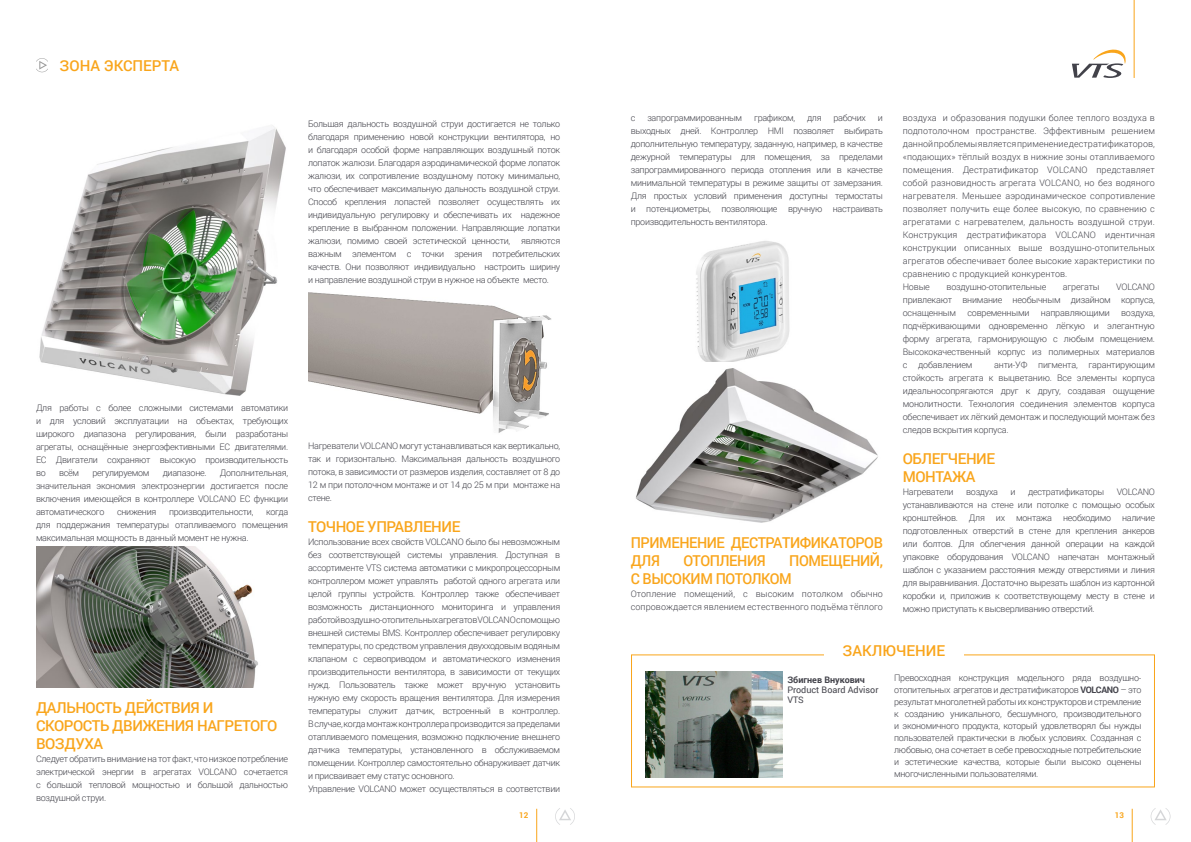
<style>
.page{position:relative;width:1191px;height:842px;background:#fff}
.page>*{position:absolute;margin:0;border:0;box-sizing:border-box;transform-origin:0 0}
.naglowek_maly{font:500 15px/18px "Roboto";letter-spacing:-.03em;color:#f9a51b}
.tekst_maly{font:500 15px/18px "Roboto";letter-spacing:-.03em;color:#f9a51b;scale:.96 1}
.naglowek_maly-2{font:500 15px "Roboto";color:#f9a51b}
.tekst_maly-2{font:300 9px/13px "Roboto";letter-spacing:-.03em;color:#42424a;text-align:justify}
.tekst_maly-3{font:300 9px/13px "Roboto";letter-spacing:.01em;color:#42424a}
.tekst_lity{font:9px/10px "Roboto";color:#42424a}
.tekst_lity-2{font:700 9px "Roboto";color:#42424a}
.t1{font:700 8px "Roboto";color:#f9a51b}
.s1{font-weight:700}
</style>
<div class="page">
<svg style="left:36px;top:58px;width:12px;height:14px"></svg>
<img style="left:39px;top:125px;width:247px;height:271px">
<img style="left:36px;top:547px;width:222px;height:140px">
<img style="left:308px;top:292px;width:244px;height:141px">
<img style="left:696px;top:241px;width:94px;height:121px">
<img style="left:635px;top:368px;width:243px;height:154px">
<img style="left:645px;top:672px;width:137px;height:105px">
<svg style="left:555px;top:808px;width:20px;height:17px"></svg>
<svg style="left:1150px;top:808px;width:20px;height:17px"></svg>
<hr style="left:536px;top:809px;width:1px;height:33px;background:#f9a51b">
<hr style="left:1131px;top:809px;width:1px;height:33px;background:#f9a51b">
<svg style="left:1072px;top:49px;width:54px;height:29px"></svg>
<hr style="left:1133px;top:0;width:1px;height:78px;background:#f9a51b">
<p class="naglowek_maly-2" style="left:60px;top:55px;width:121px">ЗОНА ЭКСПЕРТА</p>
<p class="tekst_maly-2" style="left:36px;top:401px;width:254px">Для работы с более сложными системами автоматики и для условий эксплуатации на объектах, требующих широкого диапазона регулирования, были разработаны агрегаты, оснащённые энергоэфективными ЕС двигателями.<br>ЕС Двигатели сохраняют высокую производительность во</p>
<p class="tekst_maly-2" style="left:59px;top:466px;width:22px">всём</p>
<p class="tekst_maly-2" style="left:92px;top:466px;width:58px">регулируемом</p>
<p class="tekst_maly-2" style="left:163px;top:466px;width:45px">диапазоне.</p>
<p class="tekst_maly-2" style="left:36px;top:466px;width:254px;text-indent:184px">Дополнительная, значительная экономия электроэнергии достигается после включения имеющейся в контроллере VOLCANO EC функции автоматического</p>
<p class="tekst_maly-2" style="left:36px;top:505px;width:254px;text-indent:230px">когда для поддержания температуры отапливаемого помещения максимальная мощность в данный момент не нужна.</p>
<p class="tekst_maly-2" style="left:117px;top:505px;width:41px">снижения</p>
<p class="tekst_maly-2" style="left:169px;top:505px;width:86px">производительности,</p>
<p class="naglowek_maly" style="left:36px;top:698px;width:243px">ДАЛЬНОСТЬ ДЕЙСТВИЯ И<br>СКОРОСТЬ ДВИЖЕНИЯ НАГРЕТОГО<br>ВОЗДУХА</p>
<p class="tekst_maly-2" style="left:36px;top:752px;width:254px">Следует обратить внимание на тот факт, что низкое потребление электрической энергии в агрегатах VOLCANO сочетается с большой тепловой мощностью и большой дальностью воздушной струи.</p>
<p class="tekst_maly-2" style="left:308px;top:117px;width:254px">Большая дальность воздушной струи достигается не только благодаря применению новой конструкции вентилятора, но и благодаря особой форме направляющих воздушный поток лопаток жалюзи. Благодаря аэродинамической форме лопаток жалюзи, их сопротивление воздушному потоку минимально, что обеспечивает максимальную дальность воздушной струи.<br>Способ крепления лопастей позволяет осуществлять их индивидуальную регулировку и обеспечивать их надежное крепление в выбранном положении. Направляющие лопатки жалюзи, помимо своей эстетической ценности, являются важным элементом с точки зрения потребительских качеств. Они позволяют индивидуально настроить ширину и направление воздушной струи в нужное на объекте место.</p>
<p class="tekst_maly-2" style="left:308px;top:439px;width:254px">Нагреватели VOLCANO могут устанавливаться как вертикально, так и горизонтально. Максимальная дальность воздушного потока, в зависимости от размеров изделия, составляет от 8 до 12 м при потолочном монтаже и от 14 до 25 м при монтаже на стене.</p>
<p class="naglowek_maly" style="left:308px;top:517px;width:154px">ТОЧНОЕ УПРАВЛЕНИЕ</p>
<p class="tekst_maly-2" style="left:308px;top:535px;width:254px">Использование всех свойств VOLCANO было бы невозможным без соответствующей системы управления. Доступная в ассортименте VTS система автоматики с микропроцессорным контроллером может управлять работой одного агрегата или целой группы устройств. Контроллер также обеспечивает возможность дистанционного мониторинга и управления работой воздушно-отопительных агрегатов VOLCANO с помощью внешней системы BMS. Контроллер обеспечивает регулировку температуры, по средством управления двухходовым водяным клапаном с сервоприводом и автоматического изменения производительности вентилятора, в зависимости от текущих нужд. Пользователь также может вручную установить нужную ему скорость вращения вентилятора. Для измерения температуры служит датчик, встроенный в контроллер.<br>В случае, когда монтаж контроллера производится за пределами отапливаемого помещения, возможно подключение внешнего датчика температуры, установленного в обслуживаемом помещении. Контроллер самостоятельно обнаруживает датчик и присваивает ему статус основного.</p>
<p class="tekst_maly-2" style="left:308px;top:782px;width:254px">Управление VOLCANO может осуществляться в соответствии</p>
<p class="tekst_maly-2" style="left:631px;top:111px;width:6px">с</p>
<p class="tekst_maly-2" style="left:647px;top:111px;width:96px">запрограммированным</p>
<p class="tekst_maly-2" style="left:754px;top:111px;width:42px">графиком,</p>
<p class="tekst_maly-2" style="left:807px;top:111px;width:16px">для</p>
<p class="tekst_maly-2" style="left:833px;top:111px;width:34px">рабочих</p>
<p class="tekst_maly-2" style="left:631px;top:111px;width:254px;text-indent:247px">и выходных дней. Контроллер HMI позволяет выбирать дополнительную температуру, заданную, например, в качестве дежурной температуры для помещения, за пределами запрограммированного периода отопления или в качестве минимальной температуры в режиме защиты от замерзания.<br>Для простых условий применения доступны термостаты и потенциометры, позволяющие вручную настраивать производительность вентилятора.</p>
<p class="tekst_maly" style="left:631px;top:533px;width:264px">ПРИМЕНЕНИЕ ДЕСТРАТИФИКАТОРОВ<br>ДЛЯ</p>
<p class="tekst_maly" style="left:631px;top:551px;width:264px;text-indent:158px">ПОМЕЩЕНИЙ,<br>С ВЫСОКИМ ПОТОЛКОМ</p>
<p class="tekst_maly-3" style="left:631px;top:587px;width:254px">Отопление помещений, с высоким потолком обычно сопровождается явлением естественного подъёма тёплого</p>
<p class="tekst_maly" style="left:683px;top:551px;width:87px">ОТОПЛЕНИЯ</p>
<p class="tekst_maly-2" style="left:902px;top:111px;width:254px">воздуха и образования подушки более теплого воздуха в подпотолочном пространстве. Эффективным решением данной проблемы является применение дестратификаторов, «подающих» тёплый воздух в нижние зоны отапливаемого помещения. Дестратификатор VOLCANO представляет собой разновидность агрегата VOLCANO, но без водяного нагревателя. Меньшее аэродинамическое сопротивление позволяет получить еще более высокую, по сравнению с агрегатами с нагревателем, дальность воздушной струи.<br>Конструкция дестратификатора VOLCANO идентичная конструкции описанных выше воздушно-отопительных агрегатов обеспечивает более высокие характеристики по сравнению с продукцией конкурентов.</p>
<p class="tekst_maly-2" style="left:902px;top:280px;width:29px">Новые</p>
<p class="tekst_maly-2" style="left:946px;top:280px;width:101px">воздушно-отопительные</p>
<p class="tekst_maly-2" style="left:1063px;top:280px;width:38px">агрегаты</p>
<p class="tekst_maly-2" style="left:902px;top:280px;width:254px;text-indent:213px">VOLCANO привлекают внимание необычным дизайном корпуса, оснащенным</p>
<p class="tekst_maly-2" style="left:902px;top:306px;width:254px;text-indent:218px">воздуха, подчёркивающими одновременно лёгкую и элегантную форму агрегата, гармонирующую с любым помещением.<br>Высококачественный корпус из полимерных материалов с добавлением</p>
<p class="tekst_maly-2" style="left:967px;top:306px;width:64px">современными</p>
<p class="tekst_maly-2" style="left:1041px;top:306px;width:70px">направляющими</p>
<p class="tekst_maly-2" style="left:902px;top:358px;width:254px;text-indent:91px">анти-УФ пигмента, гарантирующим стойкость агрегата к выцветанию. Все элементы корпуса идеальносопрягаются друг к другу, создавая ощущение монолитности. Технология соединения элементов корпуса обеспечивает их лёгкий демонтаж и последующий монтаж без следов вскрытия корпуса.</p>
<p class="naglowek_maly" style="left:902px;top:449px;width:94px">ОБЛЕГЧЕНИЕ<br>МОНТАЖА</p>
<p class="tekst_maly-2" style="left:902px;top:485px;width:52px">Нагреватели</p>
<p class="tekst_maly-2" style="left:966px;top:485px;width:33px">воздуха</p>
<p class="tekst_maly-2" style="left:1010px;top:485px;width:7px">и</p>
<p class="tekst_maly-2" style="left:1028px;top:485px;width:77px">дестратификаторы</p>
<p class="tekst_maly-2" style="left:902px;top:485px;width:254px;text-indent:214px">VOLCANO устанавливаются на стене или потолке с помощью особых кронштейнов. Для их монтажа необходимо наличие подготовленных отверстий в стене для крепления анкеров или болтов. Для облегчения данной операции на каждой упаковке оборудования VOLCANO напечатан монтажный шаблон с указанием расстояния между отверстиями и линия для выравнивания. Достаточно вырезать шаблон из картонной коробки и, приложив к соответствующему месту в стене и можно приступать к высверливанию отверстий.</p>
<p class="naglowek_maly-2" style="left:842px;top:640px;width:104px">ЗАКЛЮЧЕНИЕ</p>
<p class="tekst_maly-2" style="left:894px;top:672px;width:249px;line-height:12px">Превосходная конструкция модельного ряда воздушно&shy;отопительных агрегатов и дестратификаторов <span class="s1">VOLCANO</span> – это результат многолетней работы их конструкторов и стремление к созданию уникального, бесшумного, производительного и экономичного продукта, который удовлетворял бы нужды пользователей практически в любых условиях. Созданная с любовью, она сочетает в себе превосходные потребительские и эстетические качества, которые были высоко оценены многочисленными пользователями.</p>
<p class="tekst_lity-2" style="left:787px;top:673px;width:79px">Збигнев Внукович</p>
<p class="tekst_lity" style="left:787px;top:684px;width:93px">Product Board Advisor<br>VTS</p>
<p class="t1" style="left:519px;top:809px;width:11px">12</p>
<p class="t1" style="left:1114px;top:809px;width:11px">13</p>
</div>
